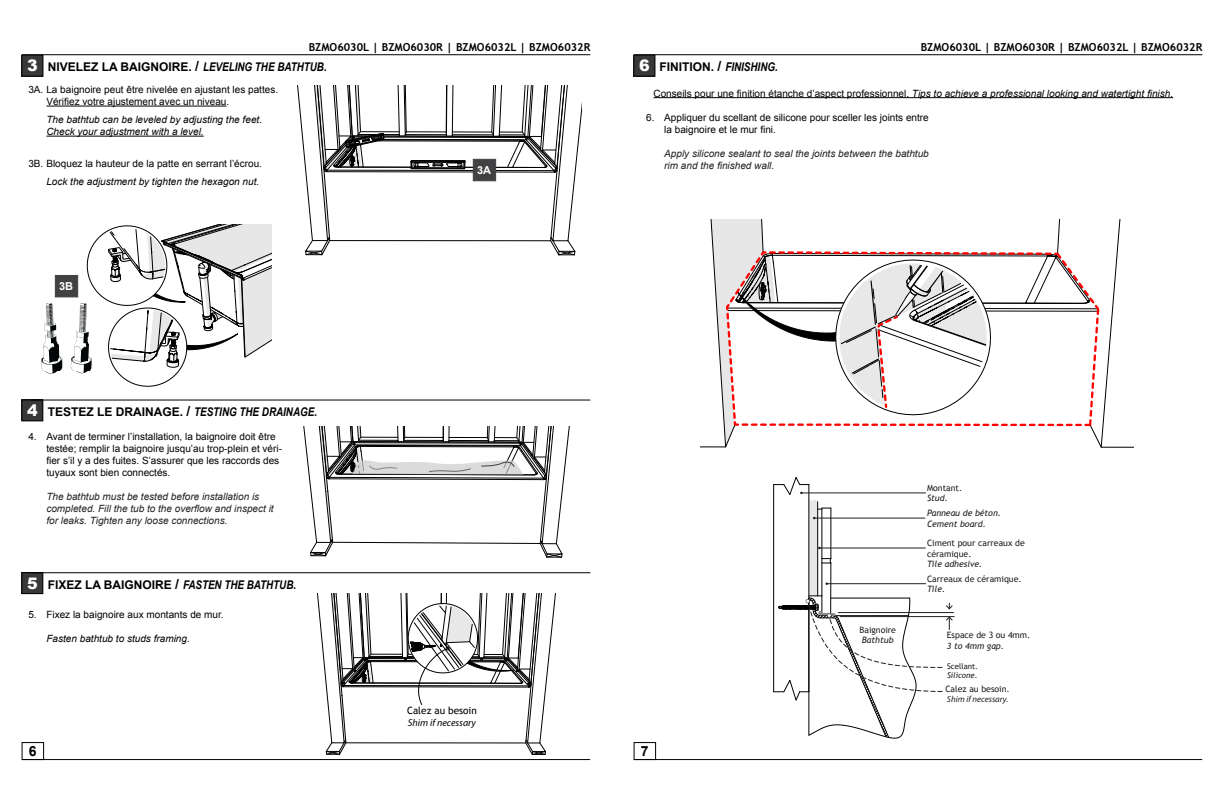
<style>
.page{position:relative;width:1224px;height:792px;background:#fff}
.page>*{position:absolute;margin:0;border:0;box-sizing:border-box;transform-origin:0 0}
.t1{font:900 15.9px "Arial";color:#fff}
.t2{font:700 14px "Arial";color:#000}
.t3{font:italic 700 12px "Arial Narrow";color:#000}
.t4{font:700 12px "Arial";color:#000}
.t5{font:700 11px "Trebuchet MS";color:#000}
.t6{font:700 11px "Arial";color:#fff}
.t7{font:10px/12px "Arial";color:#000}
.t8{font:italic 10px/12px "Arial";color:#000}
.t9{font:italic 10px/12px "Arial";color:#231f20}
.t10{font:italic 10px "Myriad Pro";color:#000}
.t11{font:10px "Trebuchet MS";color:#000}
.t12{font:8.8px/10.5px "Trebuchet MS";color:#231f20}
.t13{font:italic 8.8px/10.5px "Trebuchet MS";color:#231f20}
.t14{font:italic 8.8px "Myriad Pro";color:#231f20}
.t15{font:7.9px "Trebuchet MS";color:#231f20}
.t16{font:italic 7.9px "Trebuchet MS";color:#231f20}
.s1{font-size:14px}
.s2{font-family:"Arial Narrow";font-style:italic}
.s3{font-family:"Arial";font-style:normal}
.s4{font-family:"Arial";font-style:normal;font-size:14px}
.s5{font-family:"Arial";font-weight:900;font-style:normal;font-size:15.9px;color:#fff}
.s6{font-style:normal}
</style>
<div class="page">
<div style="left:634px;top:742px;width:22px;height:18px;border:1px solid #000"></div>
<hr style="left:634px;top:759px;width:568px;height:1px;background:#000">
<hr style="left:634px;top:54px;width:568px;height:1px;background:#000">
<div style="left:22px;top:742px;width:22px;height:18px;border:1px solid #000"></div>
<hr style="left:22px;top:759px;width:568px;height:1px;background:#000">
<hr style="left:22px;top:54px;width:568px;height:1px;background:#000">
<div style="left:634px;top:55px;width:21px;height:21px;background:#383839"></div>
<div style="left:634px;top:55px;width:21px;height:21px;border:1px solid #000"></div>
<div style="left:22px;top:55px;width:21px;height:21px;background:#383839"></div>
<div style="left:22px;top:55px;width:21px;height:21px;border:1px solid #000"></div>
<div style="left:22px;top:400px;width:21px;height:21px;background:#383839"></div>
<div style="left:22px;top:400px;width:21px;height:21px;border:1px solid #000"></div>
<svg style="left:297px;top:86px;width:285px;height:170px"></svg>
<hr style="left:30px;top:400px;width:560px;height:1px;background:#000">
<div style="left:473px;top:159px;width:23px;height:22px;background:#414042;border:1px solid #414042"></div>
<div style="left:55px;top:275px;width:23px;height:22px;background:#414042"></div>
<hr style="left:46px;top:106px;width:181px;height:1px;background:#000">
<hr style="left:46px;top:136px;width:158px;height:1px;background:#000">
<img style="left:41px;top:304px;width:46px;height:69px">
<svg style="left:87px;top:105px;width:185px;height:282px"></svg>
<svg style="left:303px;top:426px;width:267px;height:132px"></svg>
<div style="left:22px;top:573px;width:21px;height:21px;background:#383839"></div>
<div style="left:22px;top:572px;width:21px;height:22px;border:1px solid #000"></div>
<hr style="left:30px;top:572px;width:560px;height:1px;background:#000">
<svg style="left:315px;top:572px;width:243px;height:183px"></svg>
<hr style="left:653px;top:97px;width:520px;height:1px;background:#000">
<svg style="left:700px;top:97px;width:434px;height:351px"></svg>
<hr style="left:773px;top:485px;width:1px;height:207px;background:#000">
<hr style="left:838px;top:612px;width:116px;height:1px;background:#231f20">
<hr style="left:840px;top:616px;width:115px;height:1px;background:#231f20">
<svg style="left:774px;top:477px;width:179px;height:262px"></svg>
<h1 class="t1" style="left:27px;top:54px;width:12px">3</h1>
<p class="t5" style="left:309px;top:40px;width:283px">BZMO6030L | BZMO6030R | BZMO6032L | BZMO6032R</p>
<p class="t4" style="left:48px;top:59px;width:281px">NIVELEZ LA BAIGNOIRE. <span class="s1">/</span> <span class="s2">LEVELING THE BATHTUB.</span></p>
<h1 class="t1" style="left:639px;top:54px;width:12px">6</h1>
<p class="t3" style="left:660px;top:58px;width:120px"><span class="s3">FINITION.</span> <span class="s4">/</span> FINISHING.</p>
<p class="t5" style="left:921px;top:40px;width:283px">BZMO6030L | BZMO6030R | BZMO6032L | BZMO6032R</p>
<p class="t7" style="left:46px;top:84px;width:233px;text-indent:-18px">3A. La baignoire peut être nivelée en ajustant les pattes.<br>Vérifiez votre ajustement avec un niveau.</p>
<p class="t8" style="left:46px;top:114px;width:217px">The bathtub can be leveled by adjusting the feet.<br>Check your adjustment with a level.</p>
<p class="t7" style="left:28px;top:157px;width:235px">3B. Bloquez la hauteur de la patte en serrant l’écrou.</p>
<p class="t8" style="left:46px;top:175px;width:214px">Lock the adjustment by tighten the hexagon nut.</p>
<p class="t6" style="left:59px;top:279px;width:16px">3B</p>
<h1 class="t1" style="left:27px;top:399px;width:12px">4</h1>
<p class="t3" style="left:48px;top:403px;width:271px"><span class="s3">TESTEZ LE DRAINAGE.</span> <span class="s4">/</span> TESTING THE DRAINAGE.</p>
<p class="t7" style="left:46px;top:431px;width:237px;text-indent:-18px">4. Avant de terminer l’installation, la baignoire doit être testée; remplir la baignoire jusqu’au trop-plein et véri&shy;fier s’il y a des fuites. S’assurer que les raccords des tuyaux sont bien connectés.</p>
<p class="t9" style="left:46px;top:491px;width:229px">The bathtub must be tested before installation is completed. Fill the tub to the overflow and inspect it for leaks. Tighten any loose connections.</p>
<p class="t3" style="left:27px;top:576px;width:271px"><span class="s5">5</span> <span class="s3">FIXEZ LA BAIGNOIRE</span> <span class="s4">/</span> FASTEN THE BATHTUB.</p>
<p class="t7" style="left:28px;top:608px;width:197px">5. Fixez la baignoire aux montants de mur.</p>
<p class="t8" style="left:46px;top:632px;width:145px">Fasten bathtub to studs framing.</p>
<h2 class="t2" style="left:29px;top:742px;width:9px">6</h2>
<p class="t6" style="left:477px;top:162px;width:16px">3A</p>
<p class="t11" style="left:407px;top:705px;width:71px">Calez au besoin</p>
<p class="t10" style="left:408px;top:717px;width:70px">Shim if necessary</p>
<p class="t8" style="left:653px;top:87px;width:521px"><span class="s6">Conseils pour une finition étanche d’aspect professionnel.</span> Tips to achieve a professional looking and watertight finish.</p>
<p class="t7" style="left:664px;top:112px;width:266px;text-indent:-18px">6. Appliquer du scellant de silicone pour sceller les joints entre la baignoire et le mur fini.</p>
<p class="t9" style="left:664px;top:148px;width:266px">Apply silicone sealant to seal the joints between the bathtub rim and the finished wall.</p>
<h2 class="t2" style="left:641px;top:742px;width:9px">7</h2>
<p class="t12" style="left:859px;top:624px;width:38px">Baignoire</p>
<p class="t13" style="left:862px;top:635px;width:33px">Bathtub</p>
<p class="t12" style="left:927px;top:483px;width:37px">Montant.</p>
<p class="t13" style="left:927px;top:493px;width:22px">Stud.</p>
<p class="t12" style="left:927px;top:538px;width:99px">Ciment pour carreaux de céramique.</p>
<p class="t13" style="left:927px;top:559px;width:57px">Tile adhesive.</p>
<p class="t12" style="left:927px;top:573px;width:96px">Carreaux de céramique.</p>
<p class="t13" style="left:927px;top:584px;width:20px">Tile.</p>
<p class="t13" style="left:927px;top:508px;width:75px">Panneau de béton.<br>Cement board.</p>
<p class="t12" style="left:947px;top:630px;width:85px">Espace de 3 ou 4mm.</p>
<p class="t13" style="left:947px;top:640px;width:59px">3 to 4mm gap.</p>
<p class="t12" style="left:945px;top:683px;width:66px">Calez au besoin.</p>
<p class="t14" style="left:947px;top:694px;width:63px">Shim if necessary.</p>
<p class="t15" style="left:947px;top:661px;width:33px">Scellant.</p>
<p class="t16" style="left:947px;top:670px;width:32px">Silicone.</p>
</div>
